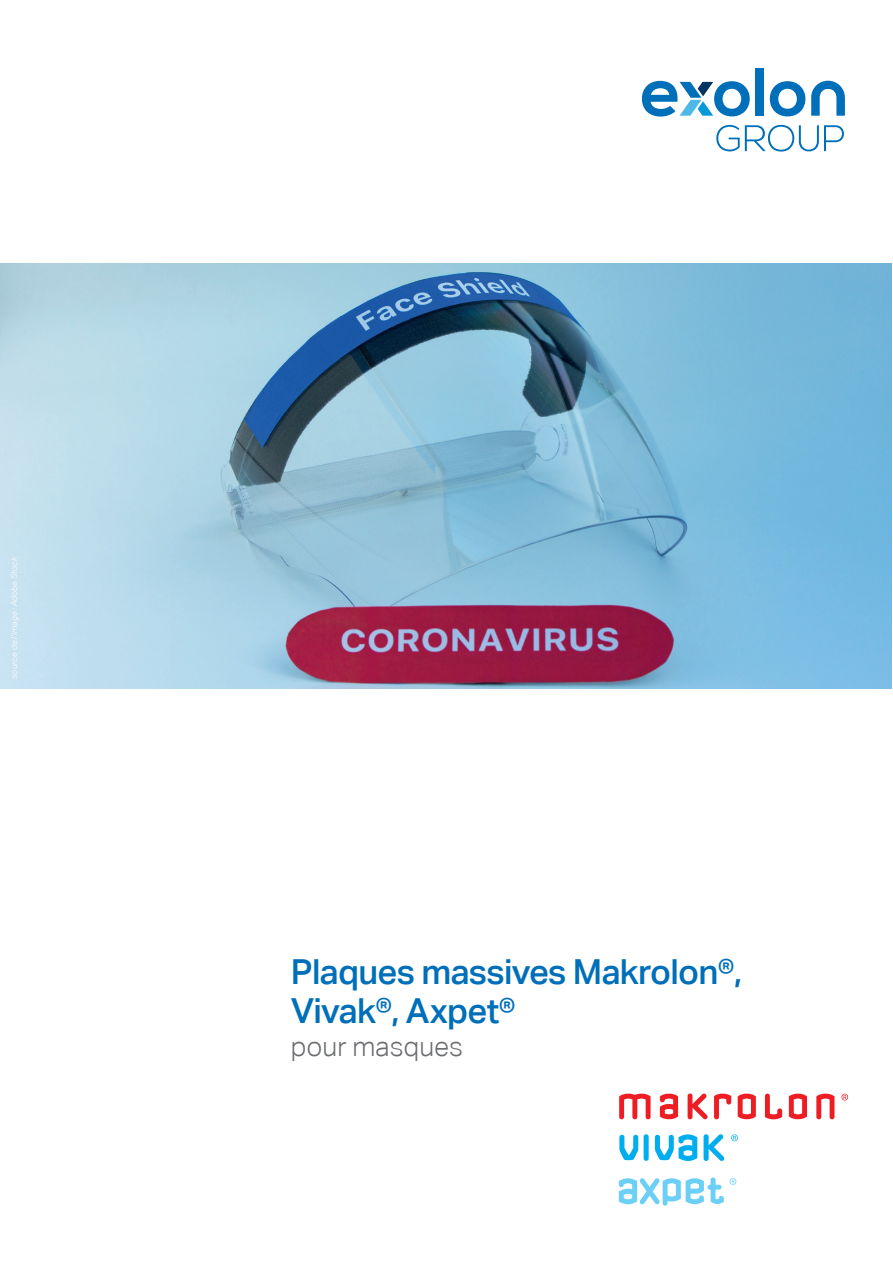
<style>
.page{position:relative;width:893px;height:1263px;background:#fff}
.page>*{position:absolute;margin:0;border:0;box-sizing:border-box;transform-origin:0 0}
.t1{font:500 34.5px/39px "Aktiv Grotesk";letter-spacing:-.02em;color:#006fba}
.t2{font:300 27px "Aktiv Grotesk";color:#6c6d70}
.t3{font:italic 300 8.25px "Aktiv Grotesk";letter-spacing:.03em;color:#fff}
</style>
<div class="page">
<img style="left:0;top:263px;width:891px;height:425px">
<div style="left:756px;top:68px;width:8px;height:48px;background:#006fba"></div>
<svg style="left:770px;top:81px;width:35px;height:35px"></svg>
<svg style="left:811px;top:81px;width:34px;height:35px"></svg>
<svg style="left:642px;top:81px;width:108px;height:36px"></svg>
<svg style="left:716px;top:125px;width:128px;height:27px"></svg>
<svg style="left:619px;top:1094px;width:32px;height:25px"></svg>
<svg style="left:660px;top:1094px;width:18px;height:25px"></svg>
<svg style="left:688px;top:1093px;width:20px;height:26px"></svg>
<svg style="left:714px;top:1094px;width:17px;height:25px"></svg>
<svg style="left:738px;top:1094px;width:18px;height:25px"></svg>
<svg style="left:765px;top:1094px;width:17px;height:25px"></svg>
<svg style="left:789px;top:1094px;width:18px;height:25px"></svg>
<svg style="left:816px;top:1094px;width:18px;height:25px"></svg>
<svg style="left:841px;top:1094px;width:7px;height:6px"></svg>
<svg style="left:619px;top:1177px;width:105px;height:28px"></svg>
<svg style="left:730px;top:1178px;width:6px;height:7px"></svg>
<svg style="left:731px;top:1134px;width:7px;height:7px"></svg>
<svg style="left:619px;top:1135px;width:19px;height:25px"></svg>
<div style="left:644px;top:1134px;width:5px;height:27px;background:#00aeef;border-radius:3px"></div>
<svg style="left:655px;top:1134px;width:42px;height:27px"></svg>
<svg style="left:704px;top:1134px;width:20px;height:27px"></svg>
<p class="t3" style="left:10px;top:679px;width:124px;rotate:-90deg">source de l‘image : Adobe Stock</p>
<p class="t1" style="left:291px;top:951px;width:453px">Plaques massives Makrolon®,<br>Vivak®, Axpet®</p>
<p class="t2" style="left:291px;top:1030px;width:174px">pour masques</p>
</div>
